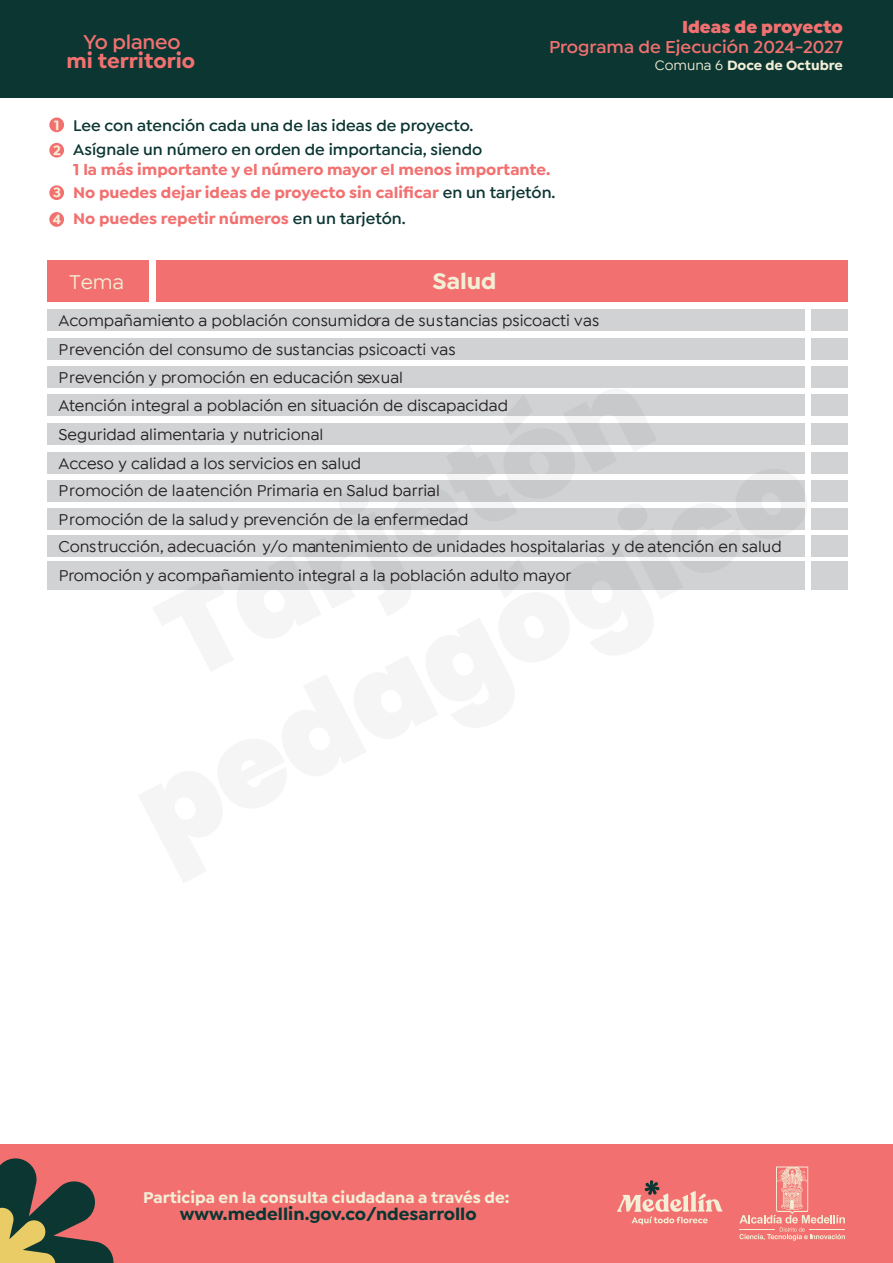
<style>
.page{position:relative;width:893px;height:1263px;background:#fff}
.page>*{position:absolute;margin:0;border:0;box-sizing:border-box;transform-origin:0 0}
.t1{font:900 119.1px "Poppins";color:#000001}
.t2{font:700 24px "Isidora Sans";letter-spacing:-.005em;color:#f3efd6}
.t3{font:700 21.75px "Isidora Sans";color:#f27170}
.t4{font:600 21.45px "Isidora Sans";letter-spacing:-.01em;color:#f27170}
.t5{font:500 21px "Isidora Sans";color:#f3efd6}
.t6{font:900 18.6px "Isidora Sans";color:#f27170}
.t7{font:600 18.45px "Isidora Sans";color:#f27170}
.t8{font:700 18.3px "Isidora Sans";color:#0b3632}
.t9{font:700 16.65px "Isidora Sans";color:#f3efd6}
.t10{font:500 16.5px/28.2px "Isidora Sans";color:#231f20}
.t11{font:700 16.5px "Isidora Sans";color:#f27170}
.t12{font:600 16.5px/24.8px "Isidora Sans";color:#0b3532}
.t13{font:700 14.4px "Isidora Sans";color:#f3efd6}
.t14{font:700 14.1px "Isidora Sans";color:#f3efd6}
.s1{font-weight:500}
.s2{font-weight:700;font-size:14.1px;color:#f3efd6}
.s3{font-size:14.1px;color:#f3efd6}
.s4{font-weight:600;color:#0b3532}
</style>
<div class="page">
<div style="left:49px;top:117px;width:15px;height:15px;background:#f27170;border-radius:50%"></div>
<div style="left:49px;top:143px;width:15px;height:15px;background:#f27170;border-radius:50%"></div>
<div style="left:49px;top:185px;width:15px;height:15px;background:#f27170;border-radius:50%"></div>
<div style="left:49px;top:212px;width:15px;height:15px;background:#f27170;border-radius:50%"></div>
<div style="left:0;top:1144px;width:893px;height:119px;background:#f27170"></div>
<svg style="left:617px;top:1180px;width:105px;height:44px"></svg>
<svg style="left:739px;top:1166px;width:106px;height:74px"></svg>
<hr style="left:739px;top:1229px;width:36px;height:1px;background:#f3efd6">
<hr style="left:810px;top:1229px;width:35px;height:1px;background:#f3efd6">
<svg style="left:0;top:1158px;width:114px;height:105px"></svg>
<div style="left:0;top:0;width:893px;height:98px;background:#0b3632"></div>
<div style="left:47px;top:261px;width:101px;height:41px;background:#f27170"></div>
<div style="left:156px;top:261px;width:691px;height:41px;background:#f27170"></div>
<div style="left:47px;top:535px;width:758px;height:22px;background:#d1d2d4"></div>
<div style="left:811px;top:535px;width:36px;height:22px;background:#d1d2d4"></div>
<div style="left:47px;top:338px;width:758px;height:21px;background:#d1d2d4"></div>
<div style="left:811px;top:338px;width:36px;height:21px;background:#d1d2d4"></div>
<div style="left:47px;top:310px;width:758px;height:21px;background:#d1d2d4"></div>
<div style="left:811px;top:310px;width:36px;height:21px;background:#d1d2d4"></div>
<div style="left:47px;top:366px;width:758px;height:21px;background:#d1d2d4"></div>
<div style="left:811px;top:366px;width:36px;height:21px;background:#d1d2d4"></div>
<div style="left:47px;top:394px;width:758px;height:22px;background:#d1d2d4"></div>
<div style="left:811px;top:394px;width:36px;height:22px;background:#d1d2d4"></div>
<div style="left:47px;top:452px;width:758px;height:21px;background:#d1d2d4"></div>
<div style="left:811px;top:452px;width:36px;height:21px;background:#d1d2d4"></div>
<div style="left:47px;top:424px;width:758px;height:21px;background:#d1d2d4"></div>
<div style="left:811px;top:424px;width:36px;height:21px;background:#d1d2d4"></div>
<div style="left:47px;top:480px;width:758px;height:21px;background:#d1d2d4"></div>
<div style="left:811px;top:480px;width:36px;height:21px;background:#d1d2d4"></div>
<div style="left:47px;top:508px;width:758px;height:22px;background:#d1d2d4"></div>
<div style="left:811px;top:508px;width:36px;height:22px;background:#d1d2d4"></div>
<div style="left:47px;top:561px;width:758px;height:29px;background:#d1d2d4"></div>
<div style="left:811px;top:561px;width:37px;height:29px;background:#d1d2d4"></div>
<p class="t6" style="left:682px;top:15px;width:162px">Ideas de proyecto</p>
<p class="t7" style="left:549px;top:36px;width:295px">Programa de Ejecución 2024-2027</p>
<h3 class="t4" style="left:83px;top:29px;width:99px">Yo planeo</h3>
<h3 class="t3" style="left:67px;top:47px;width:130px">mi territorio</h3>
<p class="t13" style="left:655px;top:56px;width:190px"><span class="s1">Comuna 6</span> Doce de Octubre</p>
<p class="t12" style="left:73px;top:113px;width:411px;text-indent:-19px"><span class="s2">1</span> Lee con atención cada una de las ideas de proyecto.<br>Asígnale un número en orden de importancia, siendo</p>
<p class="t11" style="left:73px;top:160px;width:479px">1 la más importante y el número mayor el menos importante.</p>
<p class="t14" style="left:53px;top:141px;width:9px">2</p>
<p class="t11" style="left:53px;top:183px;width:504px"><span class="s3">3</span> No puedes dejar ideas de proyecto sin calificar <span class="s4">en un tarjetón.</span></p>
<p class="t11" style="left:53px;top:209px;width:354px"><span class="s3">4</span> No puedes repetir números <span class="s4">en un tarjetón.</span></p>
<p class="t5" style="left:70px;top:270px;width:56px">Tema</p>
<h2 class="t2" style="left:432px;top:266px;width:65px">Salud</h2>
<p class="t10" style="left:59px;top:307px;width:542px">Acompañamiento a población consumidora de sustancias psicoacti vas</p>
<p class="t10" style="left:59px;top:335px;width:398px">Prevención del consumo de sustancias psicoacti vas</p>
<p class="t10" style="left:59px;top:363px;width:451px">Prevención y promoción en educación sexual<br>Atención integral a población en situación de discapacidad</p>
<h1 class="t1" style="left:139px;top:582px;width:533px;rotate:-27deg">Tarjetón</h1>
<p class="t10" style="left:59px;top:421px;width:266px">Seguridad alimentaria y nutricional</p>
<p class="t10" style="left:59px;top:449px;width:304px">Acceso y calidad a los servicios en salud</p>
<p class="t10" style="left:59px;top:476px;width:412px;line-height:29.1px">Promoción de la atención Primaria en Salud barrial<br>Promoción de la saludy prevención de la enfermedad</p>
<p class="t10" style="left:59px;top:532px;width:725px">Construcción, adecuación y/o mantenimiento de unidades hospitalarias y de atención en salud</p>
<p class="t10" style="left:59px;top:561px;width:514px">Promoción y acompañamiento integral a la población adulto mayor</p>
<p class="t9" style="left:143px;top:1187px;width:368px">Participa en la consulta ciudadana a través de:</p>
<p class="t8" style="left:180px;top:1202px;width:298px">www.medellin.gov.co/ndesarrollo</p>
</div>
